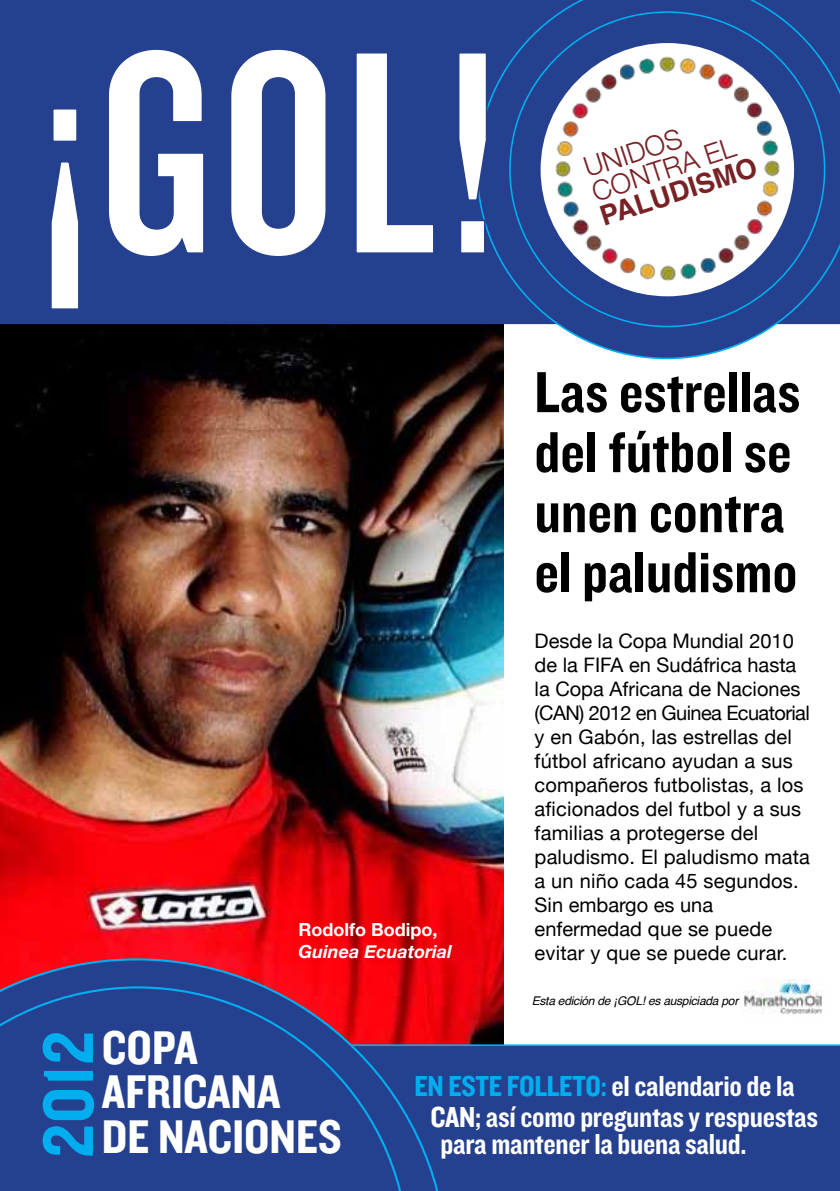
<style>
.page{position:relative;width:840px;height:1191px;background:#fff}
.page>*{position:absolute;margin:0;border:0;box-sizing:border-box;transform-origin:0 0}
.t1{font:301px "Knockout 48 Featherweight";color:#fff}
.t2{font:73.6px "Knockout 50 Welterweight";color:#00aeef}
.t3{font:60px/60px "Knockout 50 Welterweight";color:#000}
.t4{font:49px/44.6px "Knockout 50 Welterweight";color:#fff}
.t5{font:30px/30.6px "Knockout 50 Welterweight";letter-spacing:-.01em;color:#fff}
.t6{font:300 27.6px/25.6px "Helvetica Neue";color:#782226}
.t7{font:700 27.6px "Helvetica";color:#782226}
.t8{font:20px/24px "Helvetica Neue";letter-spacing:.01em;color:#000}
.t9{font:italic 700 18px "Helvetica Neue";color:#fff}
.t10{font:700 18px "Helvetica Neue";color:#fff}
.t11{font:italic 12px "Helvetica";letter-spacing:-.02em;color:#000}
.s1{color:#00aeef}
</style>
<div class="page">
<img style="left:0;top:324px;width:504px;height:720px">
<div style="left:0;top:0;width:476px;height:324px;background:#25408f"></div>
<svg style="left:476px;top:0;width:363px;height:359px;background:#3b589c"></svg>
<div style="left:49px;top:107px;width:32px;height:204px;background:#25408f"></div>
<div style="left:106px;top:47px;width:99px;height:211px;background:#25408f"></div>
<div style="left:229px;top:47px;width:99px;height:211px;background:#25408f"></div>
<div style="left:354px;top:51px;width:81px;height:204px;background:#25408f"></div>
<div style="left:456px;top:51px;width:32px;height:204px;background:#25408f"></div>
<img style="left:543px;top:49px;width:253px;height:239px">
<svg style="left:579px;top:101px;width:184px;height:139px"></svg>
<div style="left:448px;top:1044px;width:391px;height:147px;background:#25408f"></div>
<svg style="left:0;top:958px;width:448px;height:233px;background:#882654"></svg>
<svg style="left:0;top:986px;width:409px;height:205px;background:#313e88"></svg>
<img style="left:743px;top:979px;width:79px;height:35px">
<h1 class="t1" style="left:40px;top:-30px;width:459px">¡GOL!</h1>
<p class="t10" style="left:298px;top:918px;width:140px">Rodolfo Bodipo,</p>
<p class="t9" style="left:298px;top:940px;width:155px">Guinea Ecuatorial</p>
<h3 class="t6" style="left:580px;top:155px;width:151px;rotate:-18deg">UNIDOS<br>CONTRA EL</h3>
<h3 class="t7" style="left:593px;top:196px;width:165px;rotate:-18deg">PALUDISMO</h3>
<h3 class="t3" style="left:534px;top:360px;width:267px">Las estrellas del fútbol se unen contra el paludismo</h3>
<p class="t8" style="left:534px;top:629px;width:277px">Desde la Copa Mundial 2010 de la FIFA en Sudáfrica hasta la Copa Africana de Naciones (CAN) 2012 en Guinea Ecuatorial y en Gabón, las estrellas del fútbol africano ayudan a sus compañeros futbolistas, a los aficionados del futbol y a sus familias a protegerse del paludismo. El paludismo mata a un niño cada 45 segundos.<br>Sin embargo es una enfermedad que se puede evitar y que se puede curar.</p>
<p class="t11" style="left:531px;top:991px;width:208px">Esta edición de ¡GOL! es auspiciada por</p>
<h3 class="t4" style="left:102px;top:1023px;width:180px">COPA<br>AFRICANA</h3>
<h2 class="t2" style="left:20px;top:1157px;width:128px;rotate:-90deg">2012</h2>
<h3 class="t4" style="left:102px;top:1112px;width:241px">DE NACIONES</h3>
<h3 class="t5" style="left:430px;top:1069px;width:389px;text-indent:-16px"><span class="s1">EN ESTE FOLLETO:</span> el calendario de la<br>CAN; así como preguntas y respuestas</h3>
<h3 class="t5" style="left:440px;top:1127px;width:307px">para mantener la buena salud.</h3>
</div>
